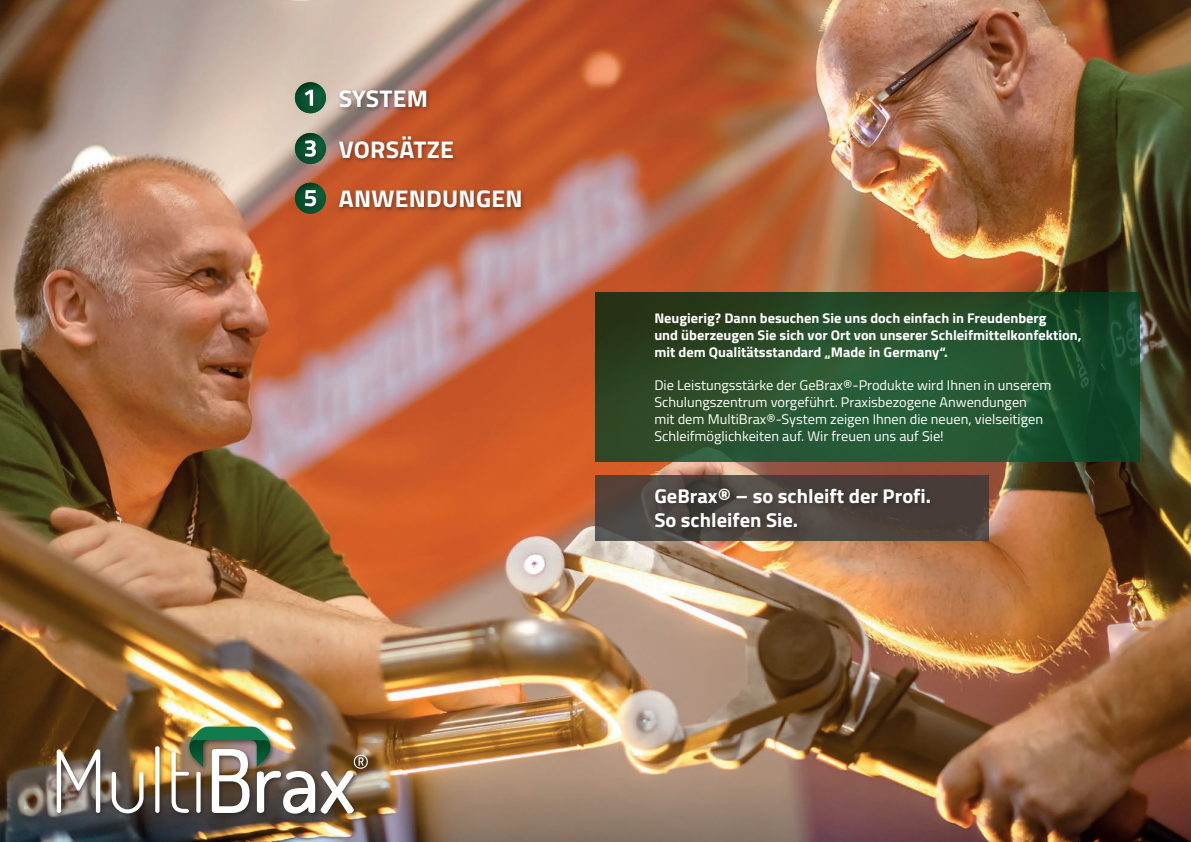
<style>
.page{position:relative;width:1191px;height:842px;background:#fff}
.page>*{position:absolute;margin:0;border:0;box-sizing:border-box;transform-origin:0 0}
.t1{font:700 24.1px "Titillium";letter-spacing:.01em;color:#fff}
.t2{font:700 20px/24px "Titillium";color:#fff}
.t3{font:14px/16.8px "Titillium";color:#fff}
.t4{font:700 14px/16.8px "Titillium";color:#fff}
</style>
<div class="page">
<img style="left:0;top:0;width:1191px;height:842px">
<div style="left:53px;top:724px;width:320px;height:96px;background:#231f20;opacity:.65"></div>
<svg style="left:321px;top:755px;width:47px;height:59px"></svg>
<svg style="left:57px;top:749px;width:43px;height:64px"></svg>
<svg style="left:112px;top:772px;width:31px;height:41px"></svg>
<svg style="left:155px;top:746px;width:4px;height:67px"></svg>
<img style="left:171px;top:727px;width:144px;height:87px">
<img style="left:295px;top:82px;width:31px;height:31px;border-radius:16px">
<div style="left:337px;top:87px;width:95px;height:26px;background:#231f20;opacity:.5"></div>
<div style="left:337px;top:188px;width:189px;height:25px;background:#231f20;opacity:.5"></div>
<img style="left:295px;top:133px;width:31px;height:31px;border-radius:16px">
<div style="left:337px;top:133px;width:121px;height:31px;background:#231f20;opacity:.5"></div>
<div style="left:302px;top:137px;width:20px;height:25px;background:#0b5230"></div>
<svg style="left:305px;top:140px;width:11px;height:17px"></svg>
<img style="left:595px;top:292px;width:544px;height:169px">
<svg style="left:595px;top:475px;width:394px;height:65px;background:#4c433e"></svg>
<img style="left:295px;top:183px;width:31px;height:31px;border-radius:16px">
<div style="left:302px;top:187px;width:20px;height:25px;background:#0b5130"></div>
<svg style="left:305px;top:190px;width:11px;height:16px"></svg>
<div style="left:302px;top:87px;width:17px;height:25px;background:#231f20;opacity:.5"></div>
<svg style="left:304px;top:90px;width:9px;height:16px"></svg>
<div style="left:652px;top:486px;width:285px;height:49px;background:#231f20;opacity:.5"></div>
<h1 class="t1" style="left:339px;top:80px;width:91px">SYSTEM</h1>
<h1 class="t1" style="left:339px;top:131px;width:117px">VORSÄTZE</h1>
<h1 class="t1" style="left:339px;top:180px;width:185px">ANWENDUNGEN</h1>
<p class="t4" style="left:654px;top:309px;width:429px">Neugierig? Dann besuchen Sie uns doch einfach in Freudenberg<br>und überzeugen Sie sich vor Ort von unserer Schleifmittelkonfektion, mit dem Qualitätsstandard „Made in Germany“.</p>
<p class="t3" style="left:654px;top:376px;width:398px">Die Leistungsstärke der GeBrax®-Produkte wird Ihnen in unserem Schulungszentrum vorgeführt. Praxisbezogene Anwendungen<br>mit dem MultiBrax®-System zeigen Ihnen die neuen, vielseitigen Schleifmöglichkeiten auf. Wir freuen uns auf Sie!</p>
<h2 class="t2" style="left:654px;top:483px;width:278px">GeBrax® – so schleift der Profi.<br>So schleifen Sie.</h2>
</div>
